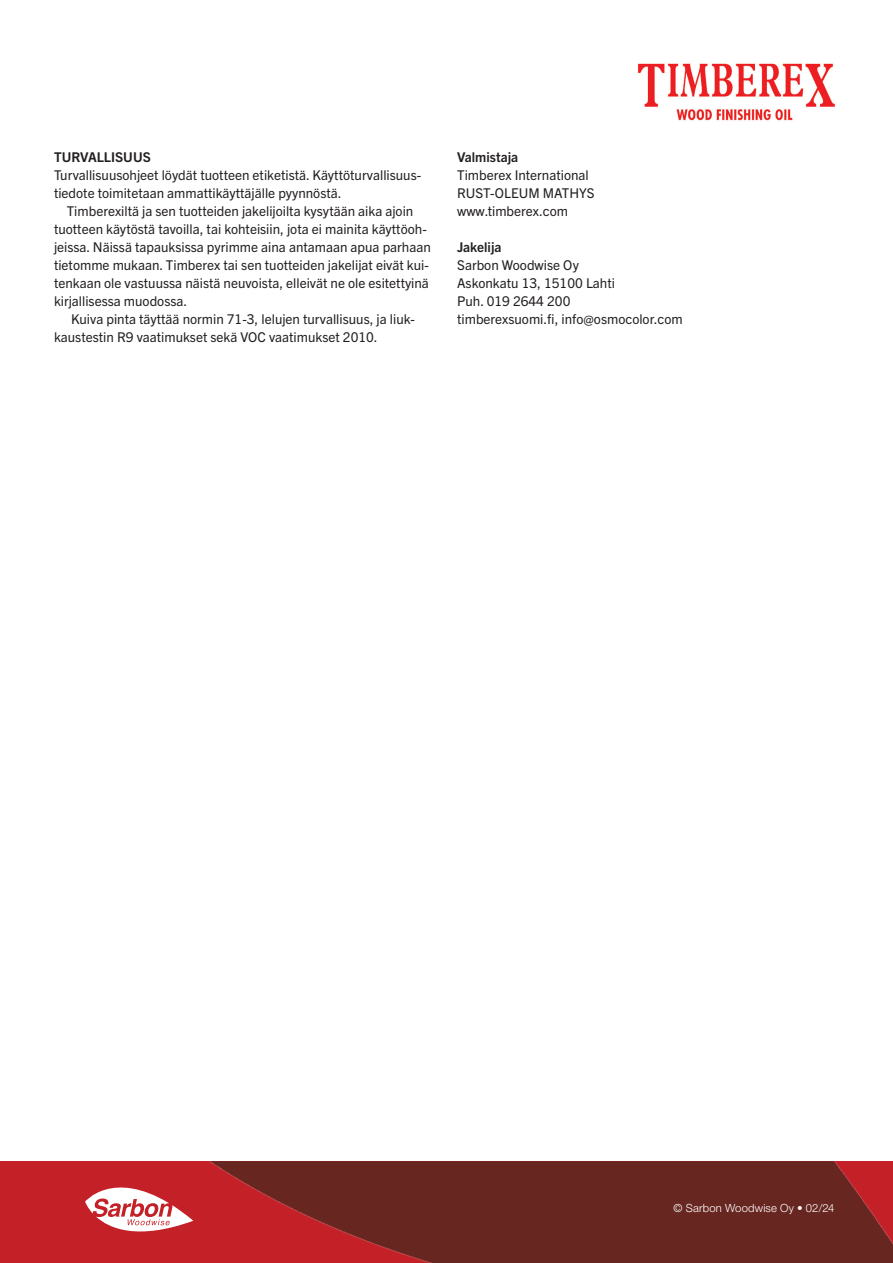
<style>
.page{position:relative;width:893px;height:1263px;background:#fff}
.page>*{position:absolute;margin:0;border:0;box-sizing:border-box;transform-origin:0 0}
.t1{font:13.5px/18px "Trade Gothic Next LT Pro";color:#231f20}
.t2{font:700 13.5px "Trade Gothic Next LT Pro";color:#231f20}
.t3{font:300 11.25px "Helvetica Neue";letter-spacing:.015em;color:#fff}
</style>
<div class="page">
<div style="left:0;top:1161px;width:893px;height:102px;background:#c32027"></div>
<img style="left:209px;top:1161px;width:684px;height:102px">
<svg style="left:85px;top:1187px;width:108px;height:45px"></svg>
<img style="left:637px;top:63px;width:198px;height:58px">
<p class="t2" style="left:54px;top:148px;width:98px">TURVALLISUUS</p>
<p class="t1" style="left:54px;top:165px;width:369px">Turvallisuusohjeet löydät tuotteen etiketistä. Käyttöturvallisuus&shy;tiedote toimitetaan ammattikäyttäjälle pyynnöstä.</p>
<p class="t1" style="left:54px;top:201px;width:378px;text-indent:13px">Timberexiltä ja sen tuotteiden jakelijoilta kysytään aika ajoin tuotteen käytöstä tavoilla, tai kohteisiin, jota ei mainita käyttöoh&shy;jeissa. Näissä tapauksissa pyrimme aina antamaan apua parhaan tietomme mukaan. Timberex tai sen tuotteiden jakelijat eivät kui&shy;tenkaan ole vastuussa näistä neuvoista, elleivät ne ole esitettyinä kirjallisessa muodossa.</p>
<p class="t1" style="left:54px;top:309px;width:362px;text-indent:17px">Kuiva pinta täyttää normin 71-3, lelujen turvallisuus, ja liuk&shy;kaustestin R9 vaatimukset sekä VOC vaatimukset 2010.</p>
<p class="t2" style="left:457px;top:148px;width:63px">Valmistaja</p>
<p class="t1" style="left:457px;top:165px;width:139px">Timberex International<br>RUST-OLEUM MATHYS www.timberex.com</p>
<p class="t2" style="left:457px;top:238px;width:46px">Jakelija</p>
<p class="t1" style="left:457px;top:255px;width:227px">Sarbon Woodwise Oy<br>Askonkatu 13, 15100 Lahti<br>Puh. 019 2644 200<br>timberexsuomi.fi, info@osmocolor.com</p>
<p class="t3" style="left:674px;top:1201px;width:162px">© Sarbon Woodwise Oy • 02/24</p>
</div>
